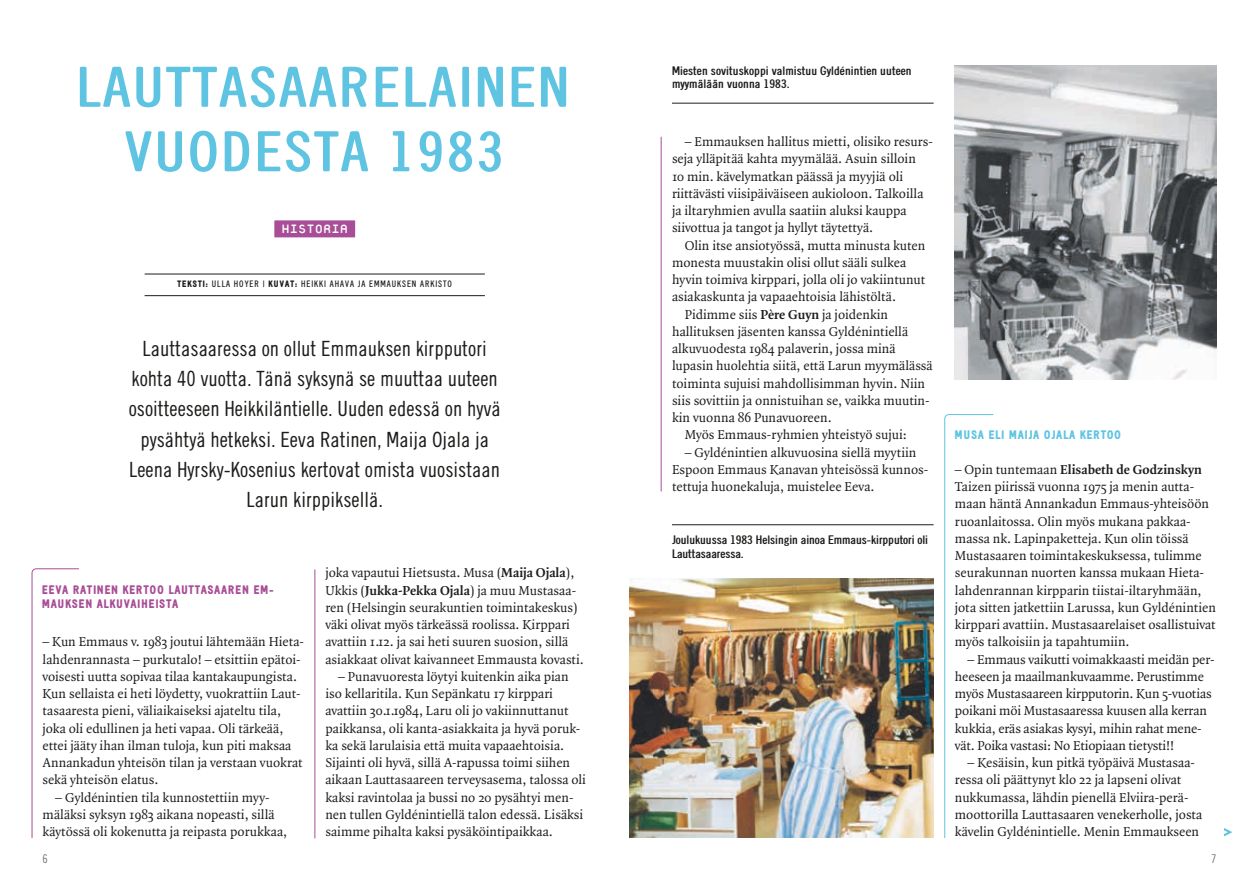
<style>
.page{position:relative;width:1259px;height:893px;background:#fff}
.page>*{position:absolute;margin:0;border:0;box-sizing:border-box;transform-origin:0 0}
.t1{font:700 55.5px/64.5px "Emmaus";letter-spacing:.05em;color:#5fc4e2;text-align:center}
.t2{font:300 21px/30px "Emmaus";color:#1d1d1b;text-align:center}
.t3{font:18px "Platelet";color:#fff}
.t4{font:13.8px/17.2px "Quadraat OT";color:#1d1d1b}
.t5{font:700 12px/13.5px "Emmaus";color:#1d1d1b}
.t6{font:900 12px/13.5px "Emmaus";letter-spacing:.075em;color:#a84d97}
.t7{font:900 12px "Emmaus";letter-spacing:.075em;color:#5fc4e2}
.t8{font:300 12px "Emmaus";color:#70706f}
.t9{font:9px "Emmausdemi";letter-spacing:.1em;color:#1d1d1b}
.s1{font-family:"Emmaus";font-weight:900}
.s2{font-weight:700}
</style>
<div class="page">
<img style="left:629px;top:578px;width:304px;height:260px">
<img style="left:955px;top:66px;width:261px;height:313px">
<hr style="left:145px;top:274px;width:340px;height:1px;background:#1d1d1b">
<hr style="left:145px;top:295px;width:340px;height:1px;background:#1d1d1b">
<hr style="left:672px;top:103px;width:261px;height:1px;background:#1d1d1b">
<svg style="left:1224px;top:828px;width:8px;height:8px"></svg>
<hr style="left:672px;top:524px;width:261px;height:1px;background:#1d1d1b">
<svg style="left:944px;top:414px;width:50px;height:424px"></svg>
<svg style="left:31px;top:568px;width:48px;height:270px"></svg>
<hr style="left:314px;top:570px;width:1px;height:268px;background:#a84d97">
<hr style="left:661px;top:137px;width:1px;height:354px;background:#a84d97">
<div style="left:274px;top:220px;width:81px;height:17px;background:#a84d97"></div>
<h1 class="t1" style="left:77px;top:54px;width:494px">LAUTTASAARELAINEN<br>VUODESTA 1983</h1>
<h3 class="t3" style="left:281px;top:221px;width:68px">HISTORIA</h3>
<p class="t9" style="left:177px;top:279px;width:276px"><span class="s1">TEKSTI:</span> ULLA HOYER | <span class="s1">KUVAT:</span> HEIKKI AHAVA JA EMMAUKSEN ARKISTO</p>
<p class="t2" style="left:129px;top:334px;width:374px">Lauttasaaressa on ollut Emmauksen kirpputori kohta 40 vuotta. Tänä syksynä se muuttaa uuteen osoitteeseen Heikkiläntielle. Uuden edessä on hyvä pysähtyä hetkeksi. Eeva Ratinen, Maija Ojala ja Leena Hyrsky-Kosenius kertovat omista vuosistaan Larun kirppiksellä.</p>
<p class="t6" style="left:42px;top:583px;width:233px">EEVA RATINEN KERTOO LAUTTASAAREN EM-<br>MAUKSEN ALKUVAIHEISTA</p>
<p class="t4" style="left:43px;top:633px;width:263px">– Kun Emmaus v. 1983 joutui lähtemään Hieta&shy;lahdenrannasta – purkutalo! – etsittiin epätoi&shy;voisesti uutta sopivaa tilaa kantakaupungista.<br>Kun sellaista ei heti löydetty, vuokrattiin Laut&shy;tasaaresta pieni, väliaikaiseksi ajateltu tila, joka oli edullinen ja heti vapaa. Oli tärkeää, ettei jääty ihan ilman tuloja, kun piti maksaa Annankadun yhteisön tilan ja verstaan vuokrat sekä yhteisön elatus.</p>
<p class="t4" style="left:43px;top:788px;width:246px;text-indent:13px">– Gyldénintien tila kunnostettiin myy&shy;mäläksi syksyn 1983 aikana nopeasti, sillä käytössä oli kokenutta ja reipasta porukkaa,</p>
<p class="t4" style="left:325px;top:564px;width:260px">joka vapautui Hietsusta. Musa (<span class="s2">Maija Ojala</span>), Ukkis (<span class="s2">Jukka-Pekka Ojala</span>) ja muu Mustasaa&shy;ren (Helsingin seurakuntien toimintakeskus) väki olivat myös tärkeässä roolissa. Kirppari avattiin 1.12. ja sai heti suuren suosion, sillä asiakkaat olivat kaivanneet Emmausta kovasti.</p>
<p class="t4" style="left:325px;top:668px;width:262px;text-indent:13px">– Punavuoresta löytyi kuitenkin aika pian iso kellaritila. Kun Sepänkatu 17 kirppari avattiin 30.1.1984, Laru oli jo vakiinnuttanut paikkansa, oli kanta-asiakkaita ja hyvä poruk&shy;ka sekä larulaisia että muita vapaaehtoisia.<br>Sijainti oli hyvä, sillä A-rapussa toimi siihen aikaan Lauttasaareen terveysasema, talossa oli kaksi ravintolaa ja bussi no 20 pysähtyi men&shy;nen tullen Gyldénintiellä talon edessä. Lisäksi saimme pihalta kaksi pysäköintipaikkaa.</p>
<p class="t5" style="left:672px;top:63px;width:241px">Miesten sovituskoppi valmistuu Gyldénintien uuteen myymälään vuonna 1983.</p>
<p class="t4" style="left:672px;top:133px;width:262px;text-indent:13px">– Emmauksen hallitus mietti, olisiko resurs&shy;seja ylläpitää kahta myymälää. Asuin silloin<br>10 min. kävelymatkan päässä ja myyjiä oli riittävästi viisipäiväiseen aukioloon. Talkoilla ja iltaryhmien avulla saatiin aluksi kauppa siivottua ja tangot ja hyllyt täytettyä.</p>
<p class="t4" style="left:685px;top:236px;width:242px">Olin itse ansiotyössä, mutta minusta kuten</p>
<p class="t4" style="left:672px;top:254px;width:236px">monesta muustakin olisi ollut sääli sulkea</p>
<p class="t4" style="left:672px;top:271px;width:255px">hyvin toimiva kirppari, jolla oli jo vakiintunut</p>
<p class="t4" style="left:672px;top:288px;width:225px">asiakaskunta ja vapaaehtoisia lähistöltä.</p>
<p class="t4" style="left:685px;top:305px;width:205px">Pidimme siis <span class="s2">Père Guyn</span> ja joidenkin</p>
<p class="t4" style="left:672px;top:323px;width:238px">hallituksen jäsenten kanssa Gyldénintiellä</p>
<p class="t4" style="left:672px;top:340px;width:225px">alkuvuodesta 1984 palaverin, jossa minä</p>
<p class="t4" style="left:672px;top:357px;width:262px">lupasin huolehtia siitä, että Larun myymälässä</p>
<p class="t4" style="left:672px;top:374px;width:255px">toiminta sujuisi mahdollisimman hyvin. Niin</p>
<p class="t4" style="left:672px;top:392px;width:259px">siis sovittiin ja onnistuihan se, vaikka muutin-</p>
<p class="t4" style="left:672px;top:409px;width:161px">kin vuonna 86 Punavuoreen.</p>
<p class="t4" style="left:685px;top:426px;width:223px">Myös Emmaus-ryhmien yhteistyö sujui:</p>
<p class="t4" style="left:672px;top:443px;width:258px;text-indent:13px">– Gyldénintien alkuvuosina siellä myytiin<br>Espoon Emmaus Kanavan yhteisössä kunnos&shy;tettuja huonekaluja, muistelee Eeva.</p>
<p class="t5" style="left:672px;top:533px;width:258px">Joulukuussa 1983 Helsingin ainoa Emmaus-kirpputori oli<br>Lauttasaaressa.</p>
<p class="t7" style="left:955px;top:427px;width:168px">MUSA ELI MAIJA OJALA KERTOO</p>
<p class="t4" style="left:955px;top:461px;width:262px">– Opin tuntemaan <span class="s2">Elisabeth de Godzinskyn </span>Taizen piirissä vuonna 1975 ja menin autta&shy;maan häntä Annankadun Emmaus-yhteisöön ruoanlaitossa. Olin myös mukana pakkaa&shy;massa nk. Lapinpaketteja. Kun olin töissä Mustasaaren toimintakeskuksessa, tulimme seurakunnan nuorten kanssa mukaan Hieta&shy;lahdenrannan kirpparin tiistai-iltaryhmään, jota sitten jatkettiin Larussa, kun Gyldénintien kirppari avattiin. Mustasaarelaiset osallistuivat myös talkoisiin ja tapahtumiin.</p>
<p class="t4" style="left:955px;top:650px;width:261px;text-indent:13px">– Emmaus vaikutti voimakkaasti meidän per&shy;heeseen ja maailmankuvaamme. Perustimme myös Mustasaareen kirpputorin. Kun 5-vuotias poikani möi Mustasaaressa kuusen alla kerran kukkia, eräs asiakas kysyi, mihin rahat mene&shy;vät. Poika vastasi: No Etiopiaan tietysti!!</p>
<p class="t4" style="left:955px;top:754px;width:249px;text-indent:13px">– Kesäisin, kun pitkä työpäivä Mustasaa&shy;ressa oli päättynyt klo 22 ja lapseni olivat nukkumassa, lähdin pienellä Elviira-perä&shy;moottorilla Lauttasaaren venekerholle, josta kävelin Gyldénintielle. Menin Emmaukseen</p>
<p class="t8" style="left:43px;top:852px;width:7px">6</p>
<p class="t8" style="left:1211px;top:852px;width:7px">7</p>
</div>
